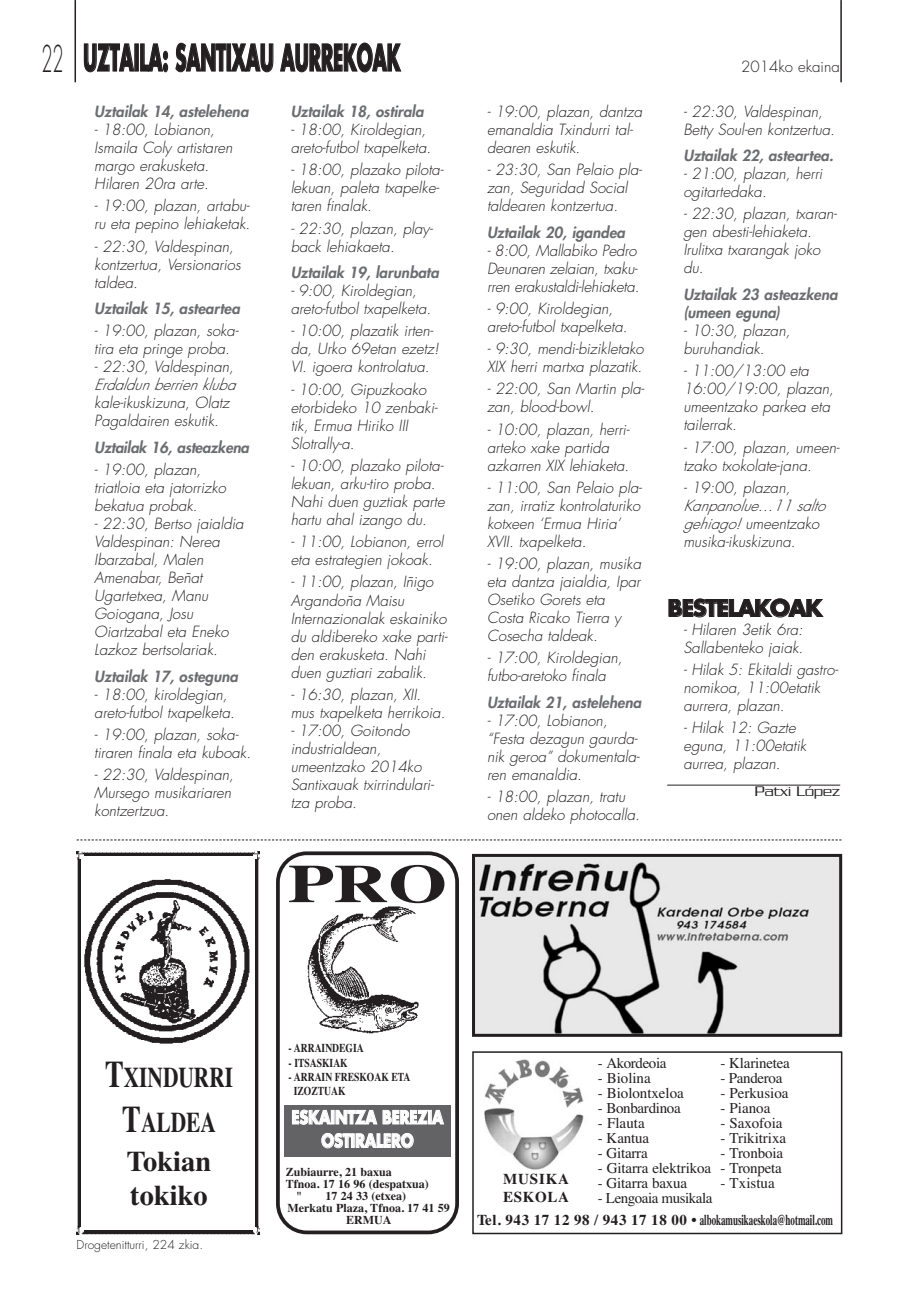
<style>
.page{position:relative;width:919px;height:1289px;background:#fff}
.page>*{position:absolute;margin:0;border:0;box-sizing:border-box;transform-origin:0 0}
.t1{font:700 53.85px "Times";color:#231f20;scale:1.4 1}
.t2{font:700 36px "Futura";color:#231f20;scale:.5 1}
.t3{font:300 36px "Futura";color:#231f20;scale:.5 1}
.t4{font:700 28.5px/45px "Times";color:#231f20;text-align:center;scale:.75 1}
.t5{font:700 28.5px/34.2px "Times";color:#231f20}
.t6{font:700 22.5px "Futura";letter-spacing:-.05em;color:#231f20}
.t7{font:700 18px/23.4px "Futura";color:#fff;text-align:center;scale:.8 1}
.t8{font:italic 300 15px/18px "Futura";color:#231f20}
.t9{font:italic 800 15px/18px "Futura";color:#6c6d70}
.t10{font:15px "Times";letter-spacing:-.01em;color:#231f20}
.t11{font:700 15px "Times";letter-spacing:-.005em;color:#231f20}
.t12{font:15px "Times";letter-spacing:-.03em;color:#231f20}
.t13{font:300 15px "Futura";color:#231f20}
.t14{font:700 15px/18px "Times";letter-spacing:.05em;color:#231f20}
.t15{font:300 15px "Serpentine";color:#231f20}
.t16{font:700 12px/12px "Times";color:#231f20;text-align:center}
.t17{font:700 12px/14.4px "Times";color:#231f20;scale:.8 1}
.t18{font:300 12px "Futura";color:#231f20}
.s1{font-size:37.5px}
</style>
<div class="page">
<hr style="left:74px;top:1px;width:2px;height:81px;background:#231f20">
<hr style="left:840px;top:1px;width:1px;height:81px;background:#231f20">
<svg style="left:77px;top:839px;width:764px;height:1px"></svg>
<hr style="left:667px;top:784px;width:173px;height:1px;background:#231f20">
<svg style="left:276px;top:851px;width:183px;height:383px"></svg>
<div style="left:284px;top:1105px;width:166px;height:51px;background:#636366"></div>
<img style="left:84px;top:879px;width:166px;height:165px">
<svg style="left:77px;top:851px;width:183px;height:8px"></svg>
<img style="left:256px;top:859px;width:3px;height:367px">
<svg style="left:77px;top:1226px;width:183px;height:8px"></svg>
<img style="left:77px;top:859px;width:3px;height:367px">
<img style="left:476px;top:857px;width:362px;height:175px">
<div style="left:472px;top:853px;width:370px;height:183px;border:3px solid #231f20"></div>
<img style="left:484px;top:1059px;width:100px;height:111px">
<div style="left:472px;top:1051px;width:370px;height:183px;border:2px solid #231f20"></div>
<h2 class="t3" style="left:41px;top:42px;width:46px">22</h2>
<h2 class="t2" style="left:83px;top:41px;width:635px">UZTAILA: SANTIXAU AURREKOAK</h2>
<p class="t9" style="left:94px;top:103px;width:158px">Uztailak 14, astelehena</p>
<p class="t8" style="left:94px;top:122px;width:142px">- 18:00, Lobianon,<br>Ismaila Coly artistaren margo erakusketa.<br>Hilaren 20ra arte.</p>
<p class="t8" style="left:94px;top:198px;width:160px">- 19:00, plazan, artabu&shy;ru eta pepino lehiaketak.</p>
<p class="t8" style="left:94px;top:238px;width:150px">- 22:30, Valdespinan, kontzertua, Versionarios taldea.</p>
<p class="t9" style="left:94px;top:300px;width:150px">Uztailak 15, asteartea</p>
<p class="t8" style="left:94px;top:323px;width:148px">- 19:00, plazan, soka&shy;tira eta pringe proba.</p>
<p class="t8" style="left:94px;top:359px;width:148px">- 22:30, Valdespinan,<br>Erdaldunberrienkluba kale-ikuskizuna, Olatz<br>Pagaldairen eskutik.</p>
<p class="t9" style="left:94px;top:439px;width:159px">Uztailak 16, asteazkena</p>
<p class="t8" style="left:94px;top:462px;width:136px">- 19:00, plazan, triatloia eta jatorrizko bekatua probak.</p>
<p class="t8" style="left:94px;top:516px;width:153px">- 22:30, Bertso jaialdia<br>Valdespinan: Nerea<br>Ibarzabal, Malen<br>Amenabar, Beñat<br>Ugartetxea, Manu<br>Goiogana, Josu<br>Oiartzabal eta Eneko<br>Lazkoz bertsolariak.</p>
<p class="t9" style="left:94px;top:668px;width:148px">Uztailak 17, osteguna</p>
<p class="t8" style="left:94px;top:686px;width:144px">- 18:00, kiroldegian, areto-futbol txapelketa.</p>
<p class="t8" style="left:94px;top:726px;width:161px">- 19:00, plazan, soka&shy;tiraren finala eta kuboak.</p>
<p class="t8" style="left:94px;top:767px;width:143px">- 22:30, Valdespinan,<br>Mursego musikariaren kontzertzua.</p>
<p class="t9" style="left:290px;top:103px;width:137px">Uztailak 18, ostirala</p>
<p class="t8" style="left:290px;top:122px;width:144px">- 18:00, Kiroldegian, areto-futbol txapelketa.</p>
<p class="t8" style="left:290px;top:162px;width:156px">- 18:00, plazako pilota&shy;lekuan, paleta txapelke&shy;taren finalak.</p>
<p class="t8" style="left:290px;top:220px;width:146px">- 22:30, plazan, play&shy;back lehiakaeta.</p>
<p class="t9" style="left:290px;top:264px;width:152px">Uztailak 19, larunbata</p>
<p class="t8" style="left:290px;top:283px;width:144px">- 9:00, Kiroldegian, areto-futbol txapelketa.</p>
<p class="t8" style="left:290px;top:323px;width:152px">- 10:00, plazatik irten&shy;da, Urko 69etan ezetz!<br>VI. igoera kontrolatua.</p>
<p class="t8" style="left:290px;top:381px;width:150px">- 10:00, Gipuzkoako etorbideko 10 zenbaki&shy;tik, Ermua Hiriko III<br>Slotrally-a.</p>
<p class="t8" style="left:290px;top:457px;width:158px">- 10:00, plazako pilota&shy;lekuan, arku-tiro proba.<br>Nahi duen guztiak parte hartu ahal izango du.</p>
<p class="t8" style="left:290px;top:534px;width:157px">- 11:00, Lobianon, errol eta estrategien jokoak.</p>
<p class="t8" style="left:290px;top:574px;width:160px">- 11:00, plazan, Iñigo<br>Argandoña Maisu<br>Internazionalak eskainiko du aldibereko xake parti&shy;den erakusketa. Nahi duen guztiari zabalik.</p>
<p class="t8" style="left:290px;top:686px;width:159px">- 16:30, plazan, XII. mus txapelketa herrikoia.</p>
<p class="t8" style="left:290px;top:722px;width:147px">- 17:00, Goitondo industrialdean, umeentzako 2014ko<br>Santixauak txirrindulari&shy;tza proba.</p>
<h1 class="t1" style="left:288px;top:865px;width:115px">PRO</h1>
<p class="t8" style="left:487px;top:103px;width:159px">- 19:00, plazan, dantza emanaldia Txindurri tal&shy;dearen eskutik.</p>
<p class="t8" style="left:487px;top:161px;width:158px">- 23:30, San Pelaio pla&shy;zan, Seguridad Social taldearen kontzertua.</p>
<p class="t9" style="left:487px;top:223px;width:142px">Uztailak 20, igandea</p>
<p class="t8" style="left:487px;top:242px;width:156px">- 8:00, Mallabiko Pedro<br>Deunaren zelaian, txaku&shy;rren erakustaldi-lehiaketa.</p>
<p class="t8" style="left:487px;top:300px;width:144px">- 9:00, Kiroldegian, areto-futbol txapelketa.</p>
<p class="t8" style="left:487px;top:340px;width:161px">- 9:30, mendi-bizikletako<br>XIX herri martxa plazatik.</p>
<p class="t8" style="left:487px;top:381px;width:161px">- 22:00, San Martin pla&shy;zan, blood-bowl.</p>
<p class="t8" style="left:487px;top:421px;width:146px">- 10:00, plazan, herri&shy;arteko xake partida azkarren XIX lehiaketa.</p>
<p class="t8" style="left:487px;top:479px;width:158px">- 11:00, San Pelaio pla&shy;zan, irratiz kontrolaturiko kotxeen ‘Ermua Hiria’<br>XVII. txapelketa.</p>
<p class="t8" style="left:487px;top:555px;width:158px">- 19:00, plazan, musika eta dantza jaialdia, Ipar<br>Osetiko Gorets eta<br>Costa Ricako Tierra y<br>Cosecha taldeak.</p>
<p class="t8" style="left:487px;top:650px;width:139px">- 17:00, Kiroldegian, futbo-aretoko finala</p>
<p class="t9" style="left:487px;top:694px;width:158px">Uztailak 21, astelehena</p>
<p class="t8" style="left:487px;top:712px;width:156px">- 17:00, Lobianon, “Festa dezagun gaurda&shy;nik geroa” dokumentala&shy;ren emanaldia.</p>
<p class="t8" style="left:487px;top:788px;width:157px">- 18:00, plazan, tratu onen aldeko photocalla.</p>
<p class="t13" style="left:741px;top:59px;width:100px">2014ko ekaina</p>
<p class="t8" style="left:683px;top:103px;width:156px">- 22:30, Valdespinan,<br>Betty Soul-en kontzertua.</p>
<p class="t9" style="left:683px;top:147px;width:154px">Uztailak 22, asteartea.</p>
<p class="t8" style="left:683px;top:166px;width:143px">- 21:00, plazan, herri ogitartedaka.</p>
<p class="t8" style="left:683px;top:206px;width:157px">- 22:30, plazan, txaran&shy;gen abesti-lehiaketa.<br>Irulitxa txarangak joko du.</p>
<p class="t9" style="left:683px;top:286px;width:158px">Uztailak 23 asteazkena (umeen eguna)</p>
<p class="t8" style="left:683px;top:322px;width:111px">- 10:30, plazan, buruhandiak.</p>
<p class="t8" style="left:683px;top:363px;width:154px">- 11:00/13:00 eta<br>16:00/19:00, plazan, umeentzako parkea eta tailerrak.</p>
<p class="t8" style="left:683px;top:439px;width:160px">- 17:00, plazan, umeen&shy;tzako txokolate-jana.</p>
<p class="t8" style="left:683px;top:479px;width:149px">- 19:00, plazan,<br>Kanpanolue…11salto gehiago! umeentzako musika-ikuskizuna.</p>
<h3 class="t6" style="left:667px;top:598px;width:156px">BESTELAKOAK</h3>
<p class="t8" style="left:683px;top:621px;width:124px">- Hilaren 3etik 6ra:<br>Sallabenteko jaiak.</p>
<p class="t8" style="left:683px;top:661px;width:158px">- Hilak 5: Ekitaldi gastro&shy;nomikoa, 11:00etatik aurrera, plazan.</p>
<p class="t8" style="left:683px;top:720px;width:124px">- Hilak 12: Gazte eguna, 11:00etatik aurrea, plazan.</p>
<p class="t15" style="left:755px;top:786px;width:87px">Patxi López</p>
<h3 class="t4" style="left:105px;top:1057px;width:172px"><span class="s1">T</span>XINDURRI<br><span class="s1">T</span>ALDEA</h3>
<h3 class="t5" style="left:127px;top:1146px;width:86px">Tokian tokiko</h3>
<p class="t18" style="left:77px;top:1238px;width:128px">Drogetenitturri, 224 zkia.</p>
<p class="t17" style="left:288px;top:1042px;width:95px">- ARRAINDEGIA</p>
<p class="t17" style="left:288px;top:1056px;width:75px">- ITSASKIAK</p>
<p class="t17" style="left:294px;top:1070px;width:147px;text-indent:-5px">- ARRAIN FRESKOAK ETA<br>IZOZTUAK</p>
<p class="t7" style="left:291px;top:1107px;width:191px">ESKAINTZA BEREZIA<br>OSTIRALERO</p>
<p class="t16" style="left:286px;top:1166px;width:108px">Zubiaurre, 21 baxua</p>
<p class="t16" style="left:286px;top:1178px;width:144px">Tfnoa. 17 16 96 (despatxua)</p>
<p class="t16" style="left:295px;top:1190px;width:8px">"</p>
<p class="t16" style="left:287px;top:1190px;width:164px">17 24 33 (etxea)<br>Merkatu Plaza, Tfnoa. 17 41 59<br>ERMUA</p>
<p class="t10" style="left:720px;top:1057px;width:71px">- Klarinetea</p>
<p class="t10" style="left:720px;top:1072px;width:63px">- Panderoa</p>
<p class="t10" style="left:720px;top:1087px;width:69px">- Perkusioa</p>
<p class="t10" style="left:720px;top:1102px;width:51px">- Pianoa</p>
<p class="t10" style="left:720px;top:1117px;width:63px">- Saxofoia</p>
<p class="t10" style="left:720px;top:1132px;width:67px">- Trikitrixa</p>
<p class="t10" style="left:720px;top:1147px;width:64px">- Tronboia</p>
<p class="t10" style="left:720px;top:1162px;width:63px">- Tronpeta</p>
<p class="t10" style="left:720px;top:1177px;width:56px">- Txistua</p>
<p class="t11" style="left:477px;top:1214px;width:357px">Tel. 943 17 12 98 / 943 17 18 00 • albokamusikaeskola@hotmail.com</p>
<p class="t12" style="left:597px;top:1057px;width:70px">- Akordeoia</p>
<p class="t10" style="left:597px;top:1072px;width:54px">- Biolina</p>
<p class="t10" style="left:597px;top:1087px;width:87px">- Biolontxeloa</p>
<p class="t10" style="left:597px;top:1102px;width:84px">- Bonbardinoa</p>
<p class="t10" style="left:597px;top:1117px;width:48px">- Flauta</p>
<p class="t10" style="left:597px;top:1132px;width:53px">- Kantua</p>
<p class="t10" style="left:597px;top:1147px;width:51px">- Gitarra</p>
<p class="t10" style="left:597px;top:1162px;width:115px">- Gitarra elektrikoa</p>
<p class="t10" style="left:597px;top:1177px;width:91px">- Gitarra baxua</p>
<p class="t12" style="left:597px;top:1192px;width:116px">- Lengoaia musikala</p>
<p class="t14" style="left:503px;top:1170px;width:67px">MUSIKA<br>ESKOLA</p>
</div>
